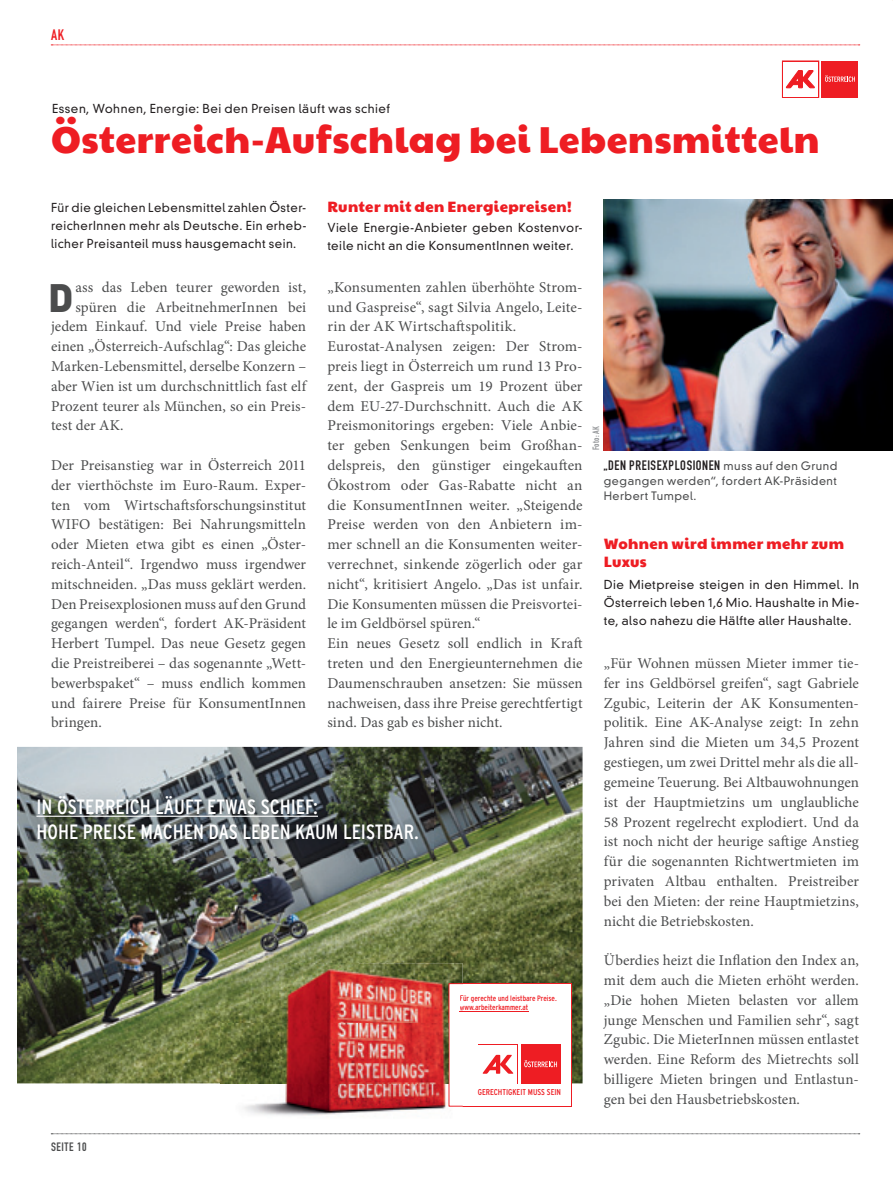
<style>
.page{position:relative;width:893px;height:1191px;background:#fff}
.page>*{position:absolute;margin:0;border:0;box-sizing:border-box;transform-origin:0 0}
.t1{font:900 38.85px "DIN";color:#4b4c4d}
.t2{font:37.5px "Paytone One";letter-spacing:.01em;color:#ee1d23}
.t3{font:condensed 20.7px/26px "Interstate";color:#fff}
.t4{font:15px/19.8px "Minion Pro";letter-spacing:.005em;color:#4b4c4d;text-align:justify}
.t5{font:15px/18px "Paytone One";letter-spacing:.02em;color:#ee1d23}
.t6{font:15px "DIN Engschrift Std";color:#ee1d23}
.t7{font:13.5px "DIN Engschrift Std";letter-spacing:.04em;color:#231f20}
.t8{font:300 12px/18px "DIN Neuzeit Grotesk Std";letter-spacing:.04em;color:#231f20;text-align:justify}
.t9{font:12px "DIN Engschrift Std";letter-spacing:.05em;color:#4b4c4d}
.t10{font:300 11.25px/15px "DIN Neuzeit Grotesk Std";letter-spacing:.04em;color:#4b4c4d}
.t11{font:9px "DIN Engschrift";letter-spacing:.025em;color:#939598}
.t12{font:condensed 8.55px "Interstate";color:#ee1d23}
.t13{font:condensed 7.8px/9.8px "Interstate";color:#ee1d23}
.s1{font-family:"DIN Neuzeit Grotesk Std";font-weight:300;font-size:11.25px;color:#4b4c4d}
</style>
<div class="page">
<svg style="left:51px;top:45px;width:809px;height:1px"></svg>
<img style="left:604px;top:200px;width:289px;height:250px">
<img style="left:17px;top:747px;width:566px;height:336px">
<svg style="left:462px;top:983px;width:110px;height:123px"></svg>
<div style="left:450px;top:984px;width:121px;height:121px;background:#fff"></div>
<div style="left:521px;top:1044px;width:39px;height:40px;background:#ee1d23"></div>
<svg style="left:524px;top:1060px;width:33px;height:7px"></svg>
<svg style="left:478px;top:1044px;width:40px;height:40px"></svg>
<div style="left:479px;top:1045px;width:38px;height:38px;background:#fff"></div>
<svg style="left:482px;top:1054px;width:31px;height:19px"></svg>
<hr style="left:460px;top:1011px;width:68px;height:1px;background:#ee1d23">
<img style="left:20px;top:779px;width:414px;height:78px">
<hr style="left:36px;top:815px;width:282px;height:2px;background:#fff">
<img style="left:220px;top:1083px;width:242px;height:33px">
<img style="left:220px;top:963px;width:242px;height:60px">
<img style="left:220px;top:1023px;width:229px;height:60px">
<img style="left:449px;top:983px;width:13px;height:123px">
<img style="left:450px;top:984px;width:12px;height:121px">
<svg style="left:460px;top:995px;width:2px;height:17px"></svg>
<svg style="left:51px;top:1133px;width:809px;height:2px;background:#c8c8c9"></svg>
<div style="left:822px;top:61px;width:36px;height:36px;background:#ee1d23"></div>
<div style="left:782px;top:61px;width:37px;height:36px;border:1px solid #ee1d23"></div>
<svg style="left:785px;top:70px;width:30px;height:19px"></svg>
<svg style="left:825px;top:75px;width:30px;height:7px"></svg>
<p class="t6" style="left:51px;top:26px;width:15px">AK</p>
<p class="t8" style="left:52px;top:100px;width:339px">Essen, Wohnen, Energie: Bei den Preisen läuft was schief</p>
<h2 class="t2" style="left:51px;top:110px;width:770px">Österreich-Aufschlag bei Lebensmitteln</h2>
<p class="t8" style="left:51px;top:199px;width:257px">Für die gleichen Lebensmittel zahlen Öster&shy;reicherInnen mehr als Deutsche. Ein erheb&shy;licher Preisanteil muss hausgemacht sein.</p>
<h1 class="t1" style="left:48px;top:271px;width:27px">d</h1>
<p class="t4" style="left:75px;top:277px;width:232px">ass das Leben teurer geworden ist,</p>
<p class="t5" style="left:327px;top:198px;width:246px">Runter mit den Energiepreisen!</p>
<p class="t8" style="left:327px;top:219px;width:257px">Viele Energie-Anbieter geben Kostenvor&shy;teile nicht an die KonsumentInnen weiter.</p>
<p class="t4" style="left:327px;top:277px;width:257px;text-align:left">„Konsumenten zahlen überhöhte Strom&shy;und Gaspreise“, sagt Silvia Angelo, Leite&shy;rin der AK Wirtschaftspolitik.<br>Eurostat-Analysen zeigen: Der Strom&shy;preis liegt in Österreich um rund 13 Pro&shy;zent, der Gaspreis um 19 Prozent über dem EU-27-Durchschnitt. Auch die AK Preismonitorings ergeben: Viele Anbie&shy;ter geben Senkungen beim Großhan&shy;delspreis, den günstiger eingekauften Ökostrom oder Gas-Rabatte nicht an die KonsumentInnen weiter. „Steigende Preise werden von den Anbietern im&shy;mer schnell an die Konsumenten weiter&shy;verrechnet, sinkende zögerlich oder gar nicht“, kritisiert Angelo. „Das ist unfair.<br>Die Konsumenten müssen die Preisvortei&shy;le im Geldbörsel spüren.“<br>Ein neues Gesetz soll endlich in Kraft treten und den Energieunternehmen die Daumenschrauben ansetzen: Sie müssen nachweisen, dass ihre Preise gerechtfertigt sind. Das gab es bisher nicht.</p>
<p class="t4" style="left:75px;top:297px;width:232px">spüren die ArbeitnehmerInnen bei</p>
<p class="t4" style="left:51px;top:317px;width:257px">jedem Einkauf. Und viele Preise haben</p>
<p class="t4" style="left:51px;top:336px;width:257px">einen „Österreich-Aufschlag“: Das gleiche</p>
<p class="t4" style="left:51px;top:356px;width:257px">Marken-Lebensmittel, derselbe Konzern –</p>
<p class="t4" style="left:51px;top:376px;width:257px">aber Wien ist um durchschnittlich fast elf</p>
<p class="t4" style="left:51px;top:396px;width:257px">Prozent teurer als München, so ein Preis-</p>
<p class="t4" style="left:51px;top:416px;width:74px">test der AK.</p>
<p class="t4" style="left:51px;top:455px;width:257px">Der Preisanstieg war in Österreich 2011 der vierthöchste im Euro-Raum. Exper&shy;ten vom Wirtschaftsforschungsinstitut WIFO bestätigen: Bei Nahrungsmitteln oder Mieten etwa gibt es einen „Öster&shy;reich-Anteil“. Irgendwo muss irgendwer mitschneiden. „Das muss geklärt werden.<br>Den Preisexplosionen muss auf den Grund gegangen werden“, fordert AK-Präsident Herbert Tumpel. Das neue Gesetz gegen die Preistreiberei – das sogenannte „Wett&shy;bewerbspaket“ – muss endlich kommen und fairere Preise für KonsumentInnen bringen.</p>
<p class="t11" style="left:591px;top:450px;width:26px;rotate:-90deg">Foto: AK</p>
<p class="t7" style="left:604px;top:457px;width:235px">„DEN PREISEXPLOSIONEN <span class="s1">muss auf den Grund</span></p>
<p class="t10" style="left:604px;top:473px;width:234px">gegangen werden“, fordert AK-Präsident<br>Herbert Tumpel.</p>
<p class="t5" style="left:604px;top:535px;width:242px">Wohnen wird immer mehr zum<br>Luxus</p>
<p class="t8" style="left:604px;top:575px;width:257px">Die Mietpreise steigen in den Himmel. In Österreich leben 1,6 Mio. Haushalte in Mie&shy;te, also nahezu die Hälfte aller Haushalte.</p>
<p class="t4" style="left:604px;top:653px;width:257px">„Für Wohnen müssen Mieter immer tie&shy;fer ins Geldbörsel greifen“, sagt Gabriele Zgubic, Leiterin der AK Konsumenten&shy;politik. Eine AK-Analyse zeigt: In zehn Jahren sind die Mieten um 34,5 Prozent gestiegen, um zwei Drittel mehr als die all&shy;gemeine Teuerung. Bei Altbauwohnungen ist der Hauptmietzins um unglaubliche 58 Prozent regelrecht explodiert. Und da ist noch nicht der heurige saftige Anstieg für die sogenannten Richtwertmieten im privaten Altbau enthalten. Preistreiber bei den Mieten: der reine Hauptmietzins, nicht die Betriebskosten.</p>
<p class="t4" style="left:604px;top:950px;width:257px">Überdies heizt die Inflation den Index an, mit dem auch die Mieten erhöht werden. „Die hohen Mieten belasten vor allem junge Menschen und Familien sehr“, sagt Zgubic. Die MieterInnen müssen entlastet werden. Eine Reform des Mietrechts soll billigere Mieten bringen und Entlastun&shy;gen bei den Hausbetriebskosten.</p>
<h3 class="t3" style="left:36px;top:793px;width:384px">IN ÖSTERREICH LÄUFT ETWAS SCHIEF:<br>HOHE PREISE MACHEN DAS LEBEN KAUM LEISTBAR.</h3>
<p class="t13" style="left:460px;top:993px;width:99px">Für gerechte und leistbare Preise. www.arbeiterkammer.at</p>
<p class="t12" style="left:478px;top:1087px;width:85px">GERECHTIGKEIT MUSS SEIN</p>
<p class="t9" style="left:51px;top:1139px;width:37px">SEITE 10</p>
</div>
